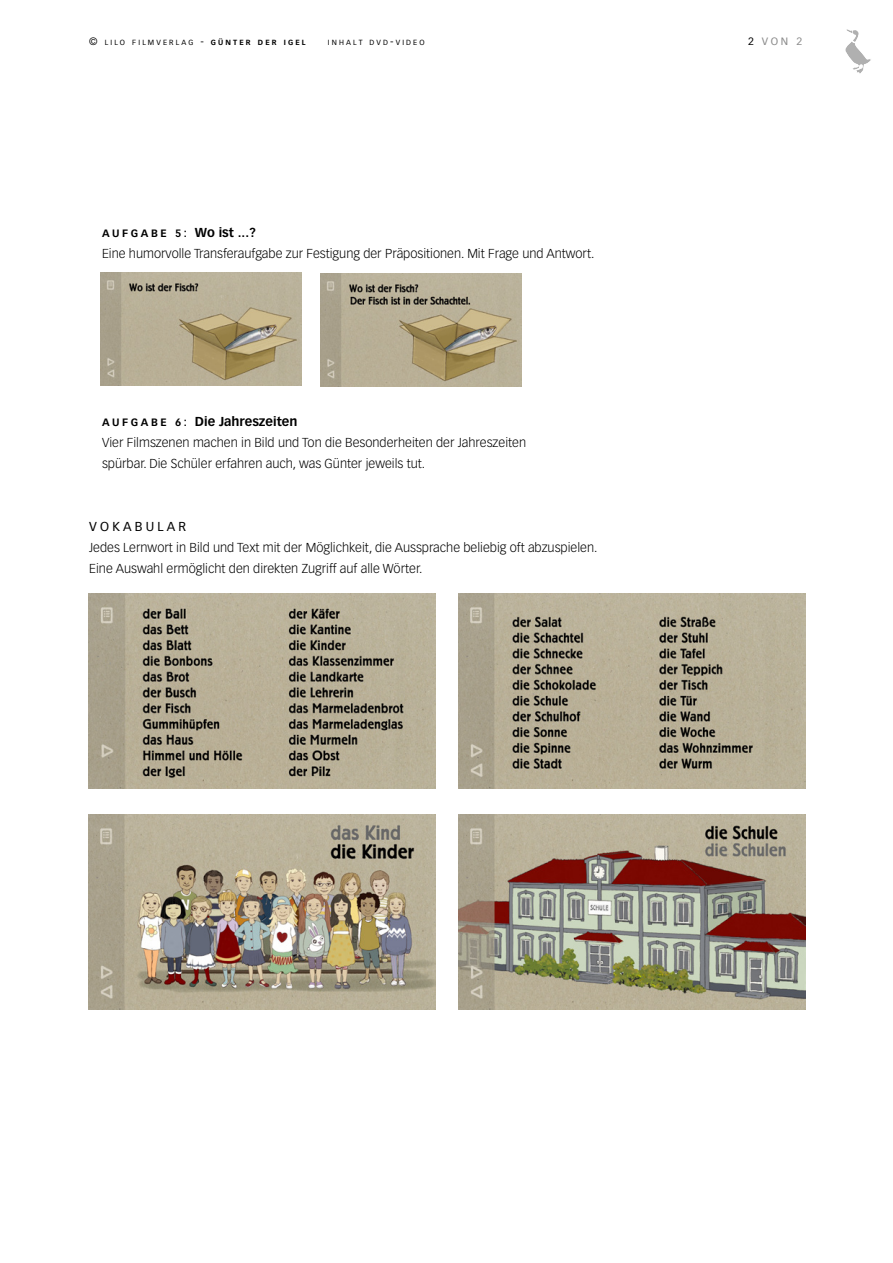
<style>
.page{position:relative;width:893px;height:1263px;background:#fff}
.page>*{position:absolute;margin:0;border:0;box-sizing:border-box;transform-origin:0 0}
.t1{font:300 12.75px/21px "Vectora LT Std";color:#000}
.t2{font:12.75px "Vectora LT Std";letter-spacing:.25em;color:#000}
.t3{font:700 10.5px "Vectora LT Std";letter-spacing:.25em;color:#000}
.t4{font:10.5px "Vectora LT Std";color:#8a8a8a}
.t5{font:7.35px "Vectora LT Std";letter-spacing:.285em;color:#000}
.s1{font-size:10.5px}
.s2{font-weight:700}
.s3{color:#000}
.s4{font-size:12.75px}
.s5{font-weight:700;font-size:10.5px}
</style>
<div class="page">
<svg style="left:846px;top:30px;width:25px;height:44px"></svg>
<img style="left:100px;top:272px;width:201px;height:113px">
<img style="left:321px;top:273px;width:201px;height:113px">
<img style="left:458px;top:593px;width:348px;height:196px">
<img style="left:88px;top:593px;width:348px;height:196px">
<img style="left:458px;top:814px;width:348px;height:196px">
<img style="left:88px;top:814px;width:348px;height:196px">
<p class="t5" style="left:89px;top:38px;width:218px"><span class="s1">©</span> LILO FILMVERLAG <span class="s1">-</span> <span class="s2">GÜNTER DER IGEL</span></p>
<p class="t5" style="left:328px;top:38px;width:98px">INHALT DVD<span class="s1">-</span>VIDEO</p>
<p class="t4" style="left:748px;top:35px;width:56px"><span class="s3">2</span> VON 2</p>
<p class="t3" style="left:102px;top:227px;width:155px">Aufga be 5: <span class="s4">Wo ist ...?</span></p>
<p class="t1" style="left:102px;top:243px;width:494px">Eine humorvolle Transferaufgabe zur Festigung der Präpositionen. Mit Frage und Antwort.</p>
<p class="t1" style="left:102px;top:411px;width:426px"><span class="s5">A u f ga b e 6 :</span> <span class="s2">Die Jahreszeiten<br></span>Vier Filmszenen machen in Bild und Ton die Besonderheiten der Jahreszeiten spürbar. Die Schüler erfahren auch, was Günter jeweils tut.</p>
<p class="t2" style="left:89px;top:519px;width:98px">VOKAB ULAR</p>
<p class="t1" style="left:89px;top:537px;width:510px">Jedes Lernwort in Bild und Text mit der Möglichkeit, die Aussprache beliebig oft abzuspielen.<br>Eine Auswahl ermöglicht den direkten Zugriff auf alle Wörter.</p>
</div>
